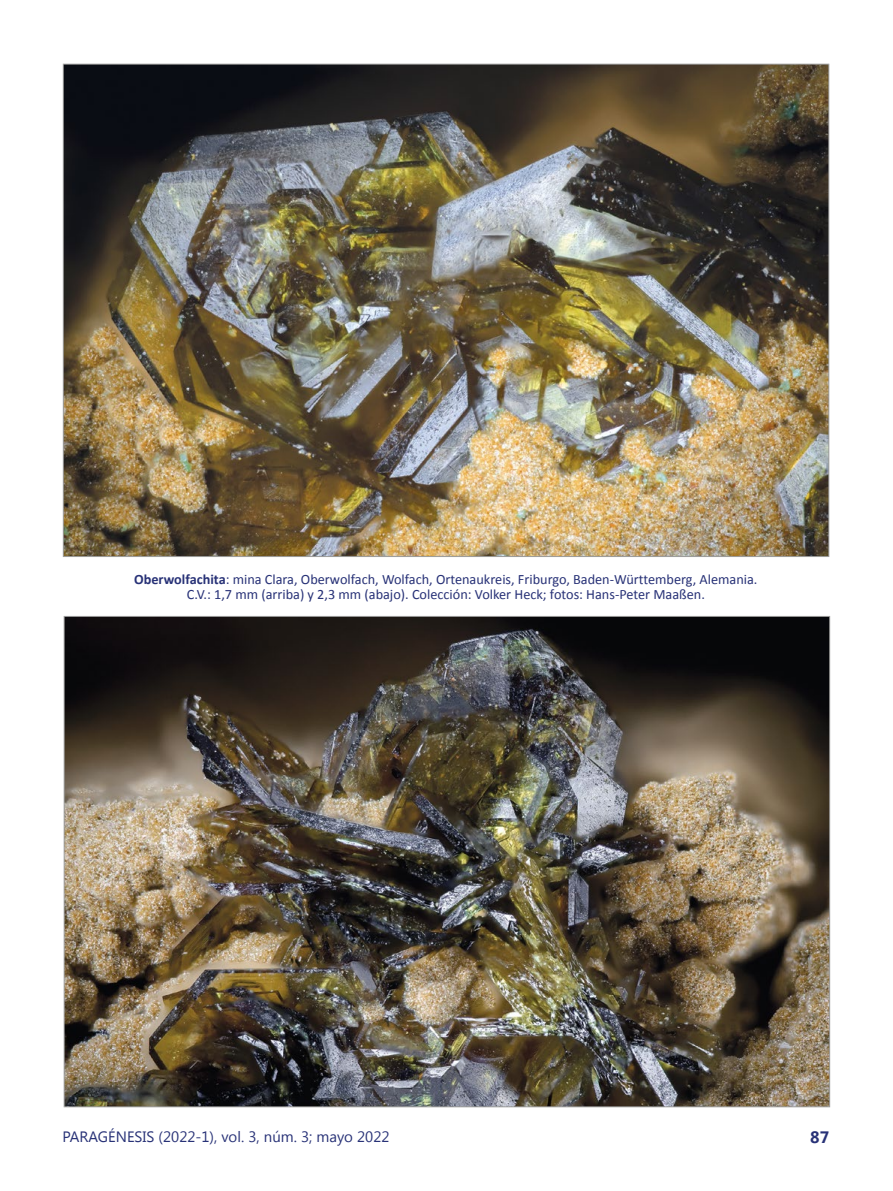
<style>
.page{position:relative;width:893px;height:1191px;background:#fff}
.page>*{position:absolute;margin:0;border:0;box-sizing:border-box;transform-origin:0 0}
.t1{font:700 16.5px "Segoe UI";color:#283277}
.t2{font:15px "Segoe UI";color:#283277}
.pie_foto_artículo_ve{font:14.25px "Calibri";color:#283277}
.s1{font-weight:700}
</style>
<div class="page">
<img style="left:65px;top:66px;width:762px;height:489px">
<img style="left:66px;top:618px;width:762px;height:487px">
<p class="pie_foto_artículo_ve" style="left:134px;top:570px;width:625px"><span class="s1">Oberwolfachita</span>: mina Clara, Oberwolfach, Wolfach, Ortenaukreis, Friburgo, Baden-Württemberg, Alemania.</p>
<p class="pie_foto_artículo_ve" style="left:187px;top:585px;width:520px">C.V.: 1,7 mm (arriba) y 2,3 mm (abajo). Colección: Volker Heck; fotos: Hans-Peter Maaßen.</p>
<p class="t2" style="left:63px;top:1126px;width:328px">PARAGÉNESIS (2022-1), vol. 3, núm. 3; mayo 2022</p>
<p class="t1" style="left:810px;top:1125px;width:20px">87</p>
</div>
